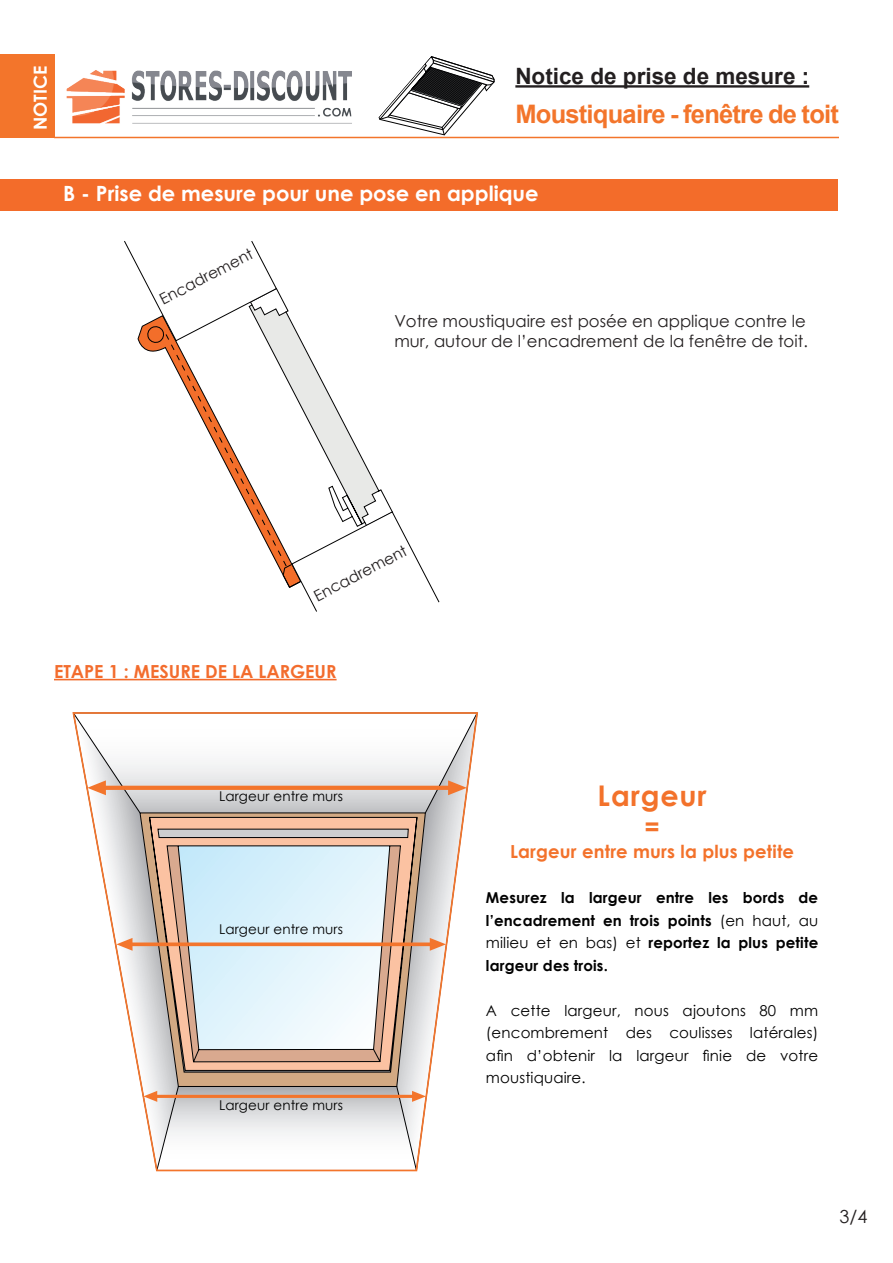
<style>
.page{position:relative;width:893px;height:1263px;background:#fff}
.page>*{position:absolute;margin:0;border:0;box-sizing:border-box;transform-origin:0 0}
.t1{font:700 28.5px "Century Gothic";letter-spacing:.03em;color:#f3722b}
.t2{font:700 25.5px "Arial";letter-spacing:-.03em;color:#f3752b}
.t3{font:700 25.5px "Century Gothic";color:#f3722b}
.t4{font:700 22.5px "Arial";color:#231f20}
.t5{font:700 21px "Century Gothic";color:#fff}
.t6{font:700 18px "Century Gothic";letter-spacing:.01em;color:#f3722b}
.t7{font:700 18px "Century Gothic";color:#f36c2d}
.t8{font:700 18px "Century Gothic";color:#fff}
.t9{font:18px "Century Gothic";color:#231f20}
.t10{font:16.5px/19.8px "Century Gothic";color:#231f20}
.t11{font:15.45px "Century Gothic";color:#231f20}
.t12{font:700 15px/22.5px "Century Gothic";letter-spacing:.01em;color:#000;text-align:justify}
.t13{font:15px/22.5px "Century Gothic";letter-spacing:.01em;color:#000;text-align:justify}
.t14{font:13.5px "Century Gothic";letter-spacing:.01em;color:#000}
.s1{font-weight:400}
</style>
<div class="page">
<hr style="left:54px;top:137px;width:785px;height:1px;background:#f3752b">
<div style="left:0;top:54px;width:54px;height:84px;background:#f3752b"></div>
<img style="left:66px;top:70px;width:286px;height:54px">
<hr style="left:515px;top:85px;width:294px;height:3px;background:#231f20">
<svg style="left:379px;top:57px;width:115px;height:78px"></svg>
<svg style="left:72px;top:712px;width:407px;height:460px"></svg>
<div style="left:0;top:180px;width:838px;height:31px;background:#f36c2a"></div>
<svg style="left:124px;top:241px;width:316px;height:371px"></svg>
<hr style="left:54px;top:679px;width:283px;height:1px;background:#f36c2d">
<p class="t8" style="left:27px;top:130px;width:66px;rotate:-90deg">NOTICE</p>
<h3 class="t4" style="left:515px;top:60px;width:295px">Notice de prise de mesure :</h3>
<h2 class="t2" style="left:515px;top:96px;width:325px">Moustiquaire - fenêtre de toit</h2>
<h3 class="t5" style="left:63px;top:178px;width:477px">B - Prise de mesure pour une pose en applique</h3>
<p class="t11" style="left:156px;top:290px;width:104px;rotate:-27deg">Encadrement</p>
<p class="t10" style="left:394px;top:311px;width:415px">Votre moustiquaire est posée en applique contre le mur, autour de l’encadrement de la fenêtre de toit.</p>
<p class="t11" style="left:310px;top:587px;width:104px;rotate:-27deg">Encadrement</p>
<p class="t7" style="left:54px;top:658px;width:284px">ETAPE 1 : MESURE DE LA LARGEUR</p>
<p class="t14" style="left:219px;top:787px;width:126px">Largeur entre murs</p>
<p class="t14" style="left:219px;top:920px;width:126px">Largeur entre murs</p>
<p class="t14" style="left:219px;top:1095px;width:126px">Largeur entre murs</p>
<h1 class="t1" style="left:598px;top:774px;width:110px">Largeur</h1>
<h2 class="t3" style="left:644px;top:807px;width:17px">=</h2>
<p class="t6" style="left:510px;top:838px;width:286px">Largeur entre murs la plus petite</p>
<p class="t12" style="left:486px;top:886px;width:334px">Mesurez la largeur entre les bords de l’encadrement en trois points <span class="s1">(en haut, au milieu et en bas) et</span> reportez la plus petite largeur des trois.</p>
<p class="t13" style="left:486px;top:999px;width:334px">A cette largeur, nous ajoutons 80 mm (encombrement des coulisses latérales) afin d’obtenir la largeur finie de votre moustiquaire.</p>
<p class="t9" style="left:839px;top:1204px;width:29px">3/4</p>
</div>
